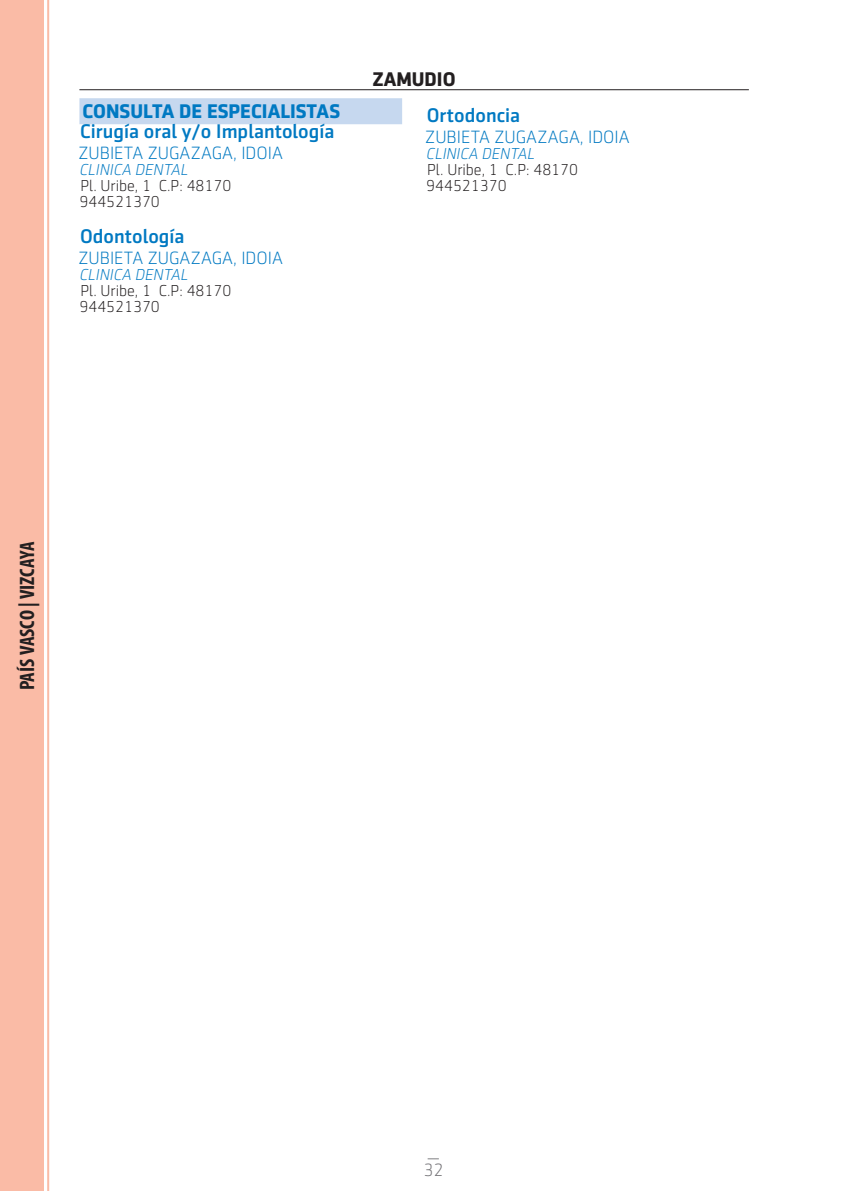
<style>
.page{position:relative;width:851px;height:1191px;background:#fff}
.page>*{position:absolute;margin:0;border:0;box-sizing:border-box;transform-origin:0 0}
.t1{font:700 condensed 21px "Myriad Pro";color:#231f20}
.t2{font:500 20px "Sentico Sans DT";color:#0079c2}
.t3{font:700 20px "Sentico Sans DT";color:#0079c2}
.t4{font:700 20px "Sentico Sans DT";color:#231f20}
.t5{font:300 18px "Sentico Sans DT";color:#0079c2}
.t6{font:300 18px "Sentico Sans DT";color:#717074}
.t7{font:300 16px/16px "Sentico Sans DT";color:#231f20}
.t8{font:italic 300 16px "Sentico Sans DT";color:#0079c2}
</style>
<div class="page">
<svg style="left:427px;top:1158px;width:12px;height:1px"></svg>
<hr style="left:47px;top:0;width:2px;height:1191px;background:#fabba6">
<div style="left:0;top:0;width:43px;height:1191px;background:#fabba6"></div>
<hr style="left:79px;top:89px;width:669px;height:1px;background:#231f20">
<div style="left:79px;top:98px;width:323px;height:26px;background:#c6d8ef"></div>
<p class="t3" style="left:82px;top:100px;width:259px">CONSULTA DE ESPECIALISTAS</p>
<p class="t2" style="left:80px;top:120px;width:256px">Cirugía oral y/o Implantología</p>
<p class="t5" style="left:78px;top:144px;width:206px">ZUBIETA ZUGAZAGA, IDOIA</p>
<p class="t8" style="left:79px;top:161px;width:110px">CLINICA DENTAL</p>
<p class="t7" style="left:79px;top:178px;width:153px">Pl. Uribe, 1 C.P: 48170<br>944521370</p>
<p class="t2" style="left:80px;top:225px;width:106px">Odontología</p>
<p class="t5" style="left:78px;top:249px;width:206px">ZUBIETA ZUGAZAGA, IDOIA</p>
<p class="t8" style="left:79px;top:266px;width:110px">CLINICA DENTAL</p>
<p class="t7" style="left:79px;top:283px;width:153px">Pl. Uribe, 1 C.P: 48170<br>944521370</p>
<p class="t4" style="left:372px;top:68px;width:85px">ZAMUDIO</p>
<p class="t2" style="left:427px;top:104px;width:95px">Ortodoncia</p>
<p class="t5" style="left:425px;top:128px;width:206px">ZUBIETA ZUGAZAGA, IDOIA</p>
<p class="t8" style="left:426px;top:145px;width:110px">CLINICA DENTAL</p>
<p class="t7" style="left:426px;top:162px;width:153px">Pl. Uribe, 1 C.P: 48170<br>944521370</p>
<h1 class="t1" style="left:14px;top:690px;width:150px;rotate:-90deg">PAÍS VASCO | VIZCAYA</h1>
<p class="t6" style="left:423px;top:1160px;width:22px">32</p>
</div>
